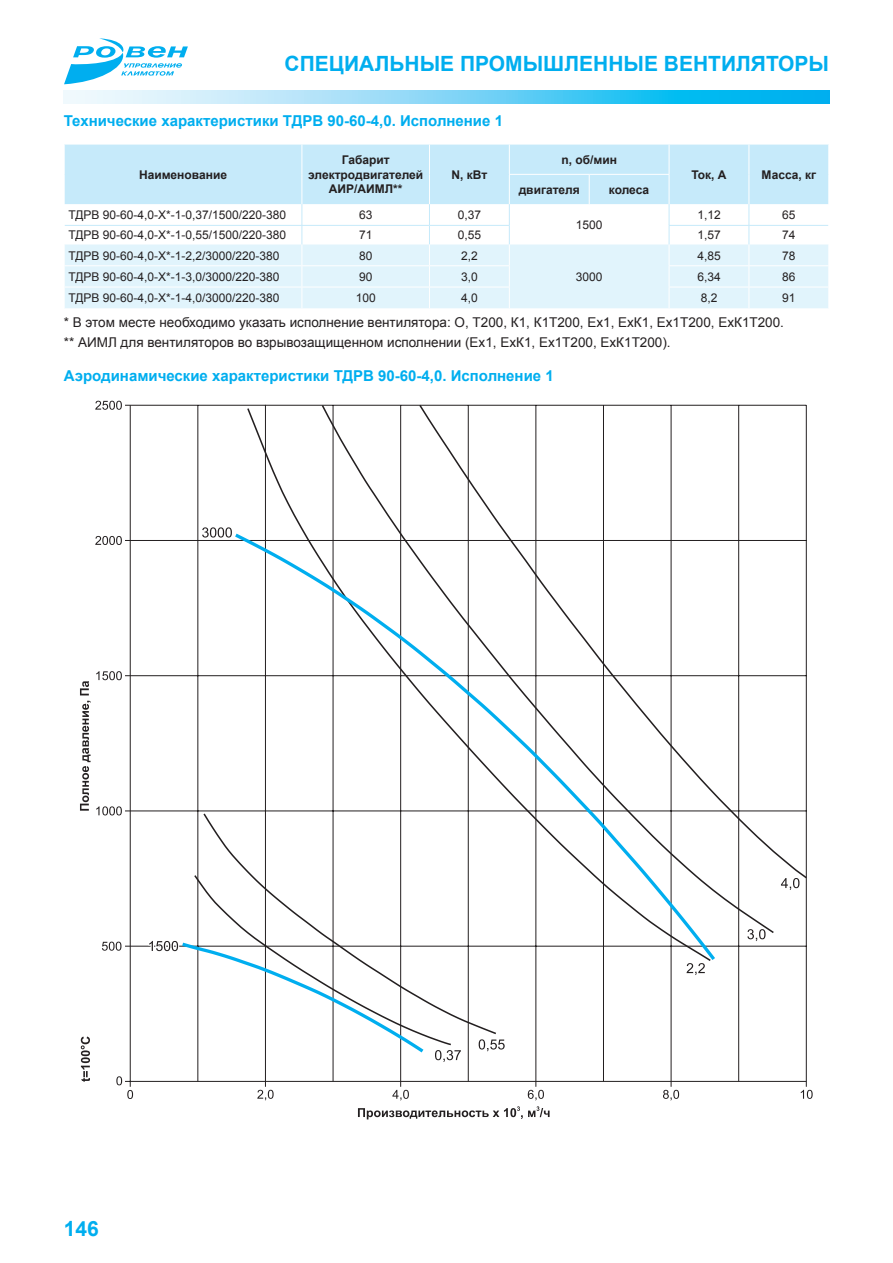
<style>
.page{position:relative;width:893px;height:1263px;background:#fff}
.page>*{position:absolute;margin:0;border:0;box-sizing:border-box;transform-origin:0 0}
.t1{font:700 21px "Arial";color:#00aeef}
.t2{font:700 15px "Arial";color:#00aeef}
.t3{font:13.5px/20.4px "Arial";color:#231f20}
.t4{font:12px "Arial";color:#231f20}
.t5{font:700 12px "Arial";color:#231f20}
</style>
<div class="page">
<svg style="left:64px;top:90px;width:765px;height:13px;background:#76d5f6"></svg>
<svg style="left:64px;top:38px;width:124px;height:46px"></svg>
<hr style="left:468px;top:405px;width:1px;height:676px;background:#231f20">
<hr style="left:197px;top:405px;width:1px;height:676px;background:#231f20">
<hr style="left:265px;top:405px;width:1px;height:682px;background:#231f20">
<hr style="left:333px;top:405px;width:1px;height:676px;background:#231f20">
<hr style="left:400px;top:405px;width:1px;height:682px;background:#231f20">
<hr style="left:125px;top:946px;width:681px;height:1px;background:#231f20">
<hr style="left:125px;top:810px;width:681px;height:1px;background:#231f20">
<hr style="left:125px;top:675px;width:681px;height:1px;background:#231f20">
<hr style="left:125px;top:540px;width:681px;height:1px;background:#231f20">
<hr style="left:671px;top:405px;width:1px;height:682px;background:#231f20">
<hr style="left:535px;top:405px;width:1px;height:682px;background:#231f20">
<hr style="left:603px;top:405px;width:1px;height:676px;background:#231f20">
<hr style="left:125px;top:405px;width:681px;height:1px;background:#231f20">
<hr style="left:738px;top:405px;width:1px;height:676px;background:#231f20">
<hr style="left:806px;top:405px;width:1px;height:682px;background:#231f20">
<svg style="left:193px;top:404px;width:614px;height:642px"></svg>
<hr style="left:130px;top:405px;width:1px;height:682px;background:#231f20">
<hr style="left:125px;top:1081px;width:681px;height:1px;background:#231f20">
<svg style="left:358px;top:1106px;width:192px;height:13px"></svg>
<svg style="left:80px;top:681px;width:9px;height:14px"></svg>
<svg style="left:257px;top:1090px;width:17px;height:10px"></svg>
<svg style="left:102px;top:942px;width:19px;height:9px"></svg>
<svg style="left:116px;top:1076px;width:17px;height:23px"></svg>
<svg style="left:80px;top:701px;width:42px;height:114px"></svg>
<svg style="left:95px;top:401px;width:27px;height:9px"></svg>
<svg style="left:81px;top:1036px;width:9px;height:46px"></svg>
<svg style="left:663px;top:1090px;width:16px;height:10px"></svg>
<svg style="left:392px;top:1090px;width:17px;height:10px"></svg>
<svg style="left:801px;top:1090px;width:12px;height:9px"></svg>
<svg style="left:96px;top:671px;width:26px;height:9px"></svg>
<svg style="left:528px;top:1090px;width:16px;height:10px"></svg>
<svg style="left:179px;top:531px;width:539px;height:524px"></svg>
<svg style="left:95px;top:536px;width:27px;height:9px"></svg>
<svg style="left:147px;top:938px;width:34px;height:16px"></svg>
<svg style="left:199px;top:524px;width:35px;height:16px"></svg>
<svg style="left:432px;top:1047px;width:32px;height:15px"></svg>
<svg style="left:476px;top:1036px;width:31px;height:18px"></svg>
<svg style="left:684px;top:960px;width:24px;height:18px"></svg>
<svg style="left:745px;top:926px;width:23px;height:18px"></svg>
<svg style="left:778px;top:873px;width:24px;height:20px"></svg>
<div style="left:65px;top:145px;width:763px;height:59px;background:#c6eafa"></div>
<div style="left:65px;top:244px;width:763px;height:64px;background:#e1f4fc"></div>
<hr style="left:64px;top:265px;width:238px;height:1px;background:#fff">
<hr style="left:64px;top:287px;width:238px;height:1px;background:#fff">
<hr style="left:65px;top:225px;width:237px;height:1px;background:#c6eafa">
<hr style="left:302px;top:265px;width:127px;height:1px;background:#fff">
<hr style="left:429px;top:265px;width:81px;height:1px;background:#fff">
<hr style="left:669px;top:265px;width:80px;height:1px;background:#fff">
<hr style="left:749px;top:265px;width:80px;height:1px;background:#fff">
<hr style="left:302px;top:287px;width:127px;height:1px;background:#fff">
<hr style="left:429px;top:287px;width:81px;height:1px;background:#fff">
<hr style="left:669px;top:287px;width:80px;height:1px;background:#fff">
<hr style="left:749px;top:287px;width:80px;height:1px;background:#fff">
<hr style="left:302px;top:225px;width:127px;height:1px;background:#c6eafa">
<hr style="left:429px;top:225px;width:81px;height:1px;background:#c6eafa">
<hr style="left:669px;top:225px;width:80px;height:1px;background:#c6eafa">
<hr style="left:749px;top:225px;width:79px;height:1px;background:#c6eafa">
<svg style="left:64px;top:145px;width:1px;height:29px"></svg>
<svg style="left:749px;top:145px;width:1px;height:29px"></svg>
<hr style="left:749px;top:174px;width:1px;height:30px;background:#fff">
<svg style="left:828px;top:145px;width:1px;height:29px"></svg>
<svg style="left:509px;top:145px;width:1px;height:163px"></svg>
<svg style="left:749px;top:204px;width:1px;height:104px"></svg>
<svg style="left:302px;top:204px;width:1px;height:104px"></svg>
<svg style="left:429px;top:204px;width:1px;height:104px"></svg>
<svg style="left:302px;top:145px;width:1px;height:29px"></svg>
<svg style="left:429px;top:145px;width:1px;height:29px"></svg>
<hr style="left:302px;top:174px;width:1px;height:30px;background:#fff">
<hr style="left:429px;top:174px;width:1px;height:30px;background:#fff">
<svg style="left:669px;top:145px;width:1px;height:163px"></svg>
<hr style="left:509px;top:174px;width:80px;height:1px;background:#fff">
<hr style="left:589px;top:174px;width:80px;height:1px;background:#fff">
<svg style="left:589px;top:175px;width:1px;height:29px"></svg>
<h1 class="t1" style="left:285px;top:49px;width:546px">специальные промышленные вентиляторы</h1>
<p class="t2" style="left:64px;top:110px;width:231px">Технические характеристики ТДРВ</p>
<p class="t2" style="left:327px;top:110px;width:177px">90-60-4,0. Исполнение 1</p>
<p class="t5" style="left:139px;top:166px;width:90px">Наименование</p>
<p class="t5" style="left:342px;top:152px;width:49px">Габарит</p>
<p class="t5" style="left:308px;top:166px;width:116px">электродвигателей</p>
<p class="t5" style="left:329px;top:181px;width:10px">АИР</p>
<p class="t5" style="left:354px;top:181px;width:50px">/АИ МЛ**</p>
<p class="t5" style="left:452px;top:166px;width:37px">N, кВт</p>
<p class="t5" style="left:561px;top:152px;width:57px">n, об/мин</p>
<p class="t5" style="left:519px;top:181px;width:63px">двигателя</p>
<p class="t5" style="left:609px;top:181px;width:42px">колеса</p>
<p class="t5" style="left:691px;top:166px;width:37px">Ток, А</p>
<p class="t5" style="left:761px;top:166px;width:56px">Масса, кг</p>
<p class="t4" style="left:68px;top:207px;width:219px">ТДРВ 90-60-4,0-Х*-1-0,37/1500/220-380</p>
<p class="t4" style="left:359px;top:207px;width:15px">63</p>
<p class="t4" style="left:458px;top:207px;width:25px">0,37</p>
<p class="t4" style="left:697px;top:207px;width:25px">1,12</p>
<p class="t4" style="left:782px;top:207px;width:15px">65</p>
<p class="t4" style="left:576px;top:217px;width:28px">1500</p>
<p class="t4" style="left:68px;top:227px;width:219px">ТДРВ 90-60-4,0-Х*-1-0,55/1500/220-380</p>
<p class="t4" style="left:359px;top:227px;width:15px">71</p>
<p class="t4" style="left:458px;top:227px;width:25px">0,55</p>
<p class="t4" style="left:697px;top:227px;width:25px">1,57</p>
<p class="t4" style="left:782px;top:227px;width:15px">74</p>
<p class="t4" style="left:68px;top:247px;width:213px">ТДРВ 90-60-4,0-Х*-1-2,2/3000/220-380</p>
<p class="t4" style="left:359px;top:247px;width:15px">80</p>
<p class="t4" style="left:461px;top:247px;width:18px">2,2</p>
<p class="t4" style="left:576px;top:269px;width:28px">3000</p>
<p class="t4" style="left:697px;top:247px;width:25px">4,85</p>
<p class="t4" style="left:782px;top:247px;width:15px">78</p>
<p class="t4" style="left:68px;top:269px;width:213px">ТДРВ 90-60-4,0-Х*-1-3,0/3000/220-380</p>
<p class="t4" style="left:359px;top:269px;width:15px">90</p>
<p class="t4" style="left:461px;top:269px;width:18px">3,0</p>
<p class="t4" style="left:697px;top:269px;width:25px">6,34</p>
<p class="t4" style="left:782px;top:269px;width:15px">86</p>
<p class="t4" style="left:68px;top:290px;width:213px">ТДРВ 90-60-4,0-Х*-1-4,0/3000/220-380</p>
<p class="t4" style="left:356px;top:290px;width:22px">100</p>
<p class="t4" style="left:461px;top:290px;width:18px">4,0</p>
<p class="t4" style="left:701px;top:290px;width:18px">8,2</p>
<p class="t4" style="left:782px;top:290px;width:15px">91</p>
<p class="t3" style="left:64px;top:312px;width:722px">* В этом месте необходимо указать исполнение вентилятора: О, Т200, К1, К1Т200, Ex1, ExК1, Ex1Т200, ExК1Т200. ** АИМЛ для вентиляторов во взрывозащищенном исполнении (Ex1, ExК1, Ex1Т200, ExК1Т200).</p>
<p class="t2" style="left:64px;top:365px;width:281px">Аэродинамические характеристики ТДРВ</p>
<p class="t2" style="left:378px;top:365px;width:177px">90-60-4,0. Исполнение 1</p>
<h1 class="t1" style="left:64px;top:1214px;width:37px">146</h1>
</div>
